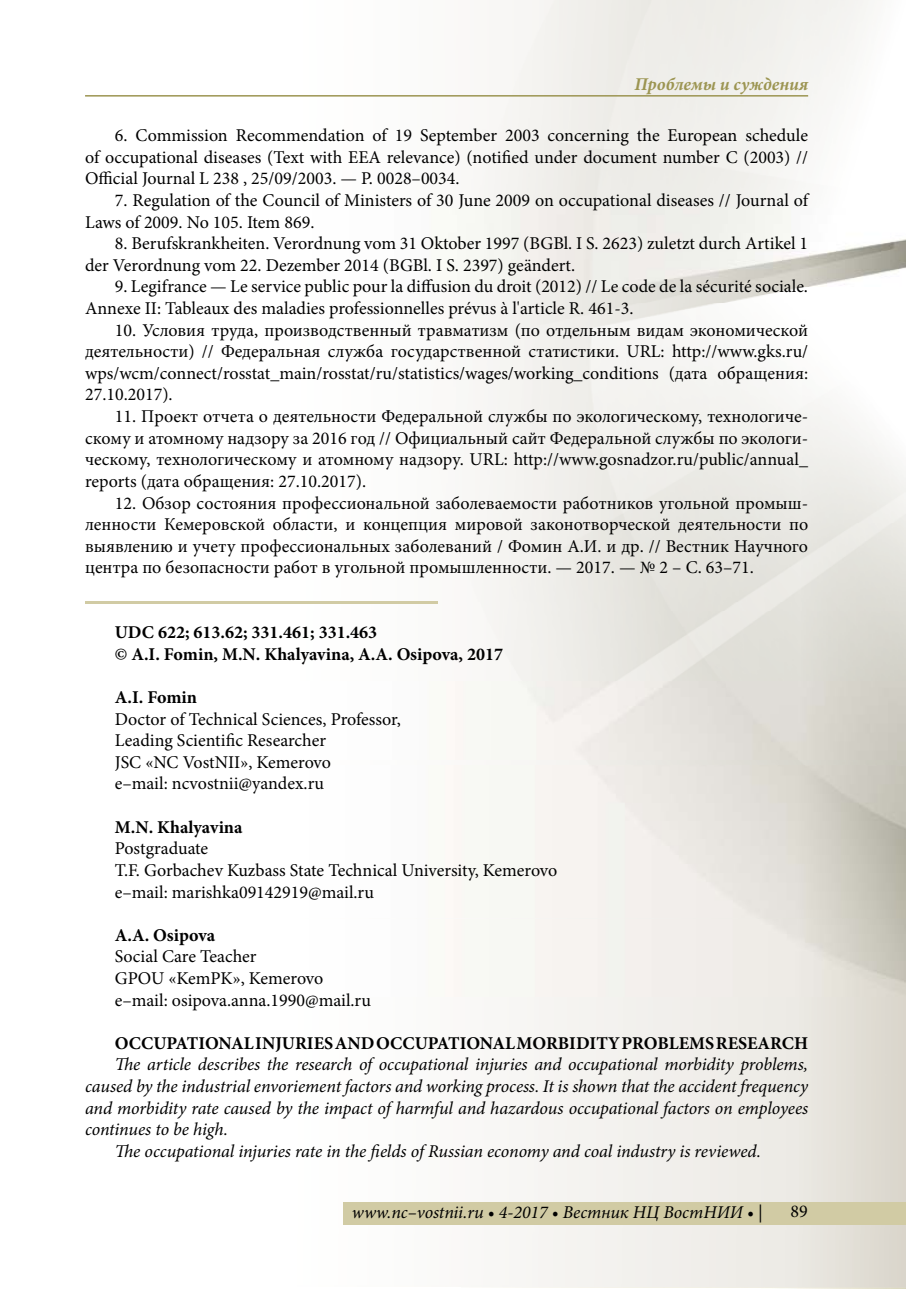
<style>
.page{position:relative;width:906px;height:1289px;background:#fff}
.page>*{position:absolute;margin:0;border:0;box-sizing:border-box;transform-origin:0 0}
.t1{font:18px/21.6px "Minion Pro";color:#000}
.t2{font:italic 18px "Minion Pro";letter-spacing:-.005em;color:#000}
.t3{font:700 18px/21.6px "Minion Pro";color:#000}
.t4{font:italic 700 18px "Minion Pro";color:#9c9552}
</style>
<div class="page">
<div style="left:343px;top:1201px;width:563px;height:23px;background:#d1cba4"></div>
<hr style="left:85px;top:95px;width:723px;height:2px;background:#9c9552">
<hr style="left:85px;top:601px;width:352px;height:2px;background:#d1cba4">
<p class="t4" style="left:634px;top:71px;width:175px">Проблемы и суждения</p>
<p class="t1" style="left:85px;top:125px;width:724px;text-align:justify;text-indent:30px">6. Commission Recommendation of 19 September 2003 concerning the European schedule of occupational diseases (Text with EEA relevance) (notified under document number C (2003) // Official Journal L 238 , 25/09/2003. — P. 0028–0034.</p>
<p class="t1" style="left:85px;top:189px;width:724px;text-indent:30px">7. Regulation of the Council of Ministers of 30 June 2009 on occupational diseases // Journal of<br>Laws of 2009. No 105. Item 869.</p>
<p class="t1" style="left:85px;top:233px;width:724px;text-indent:30px">8. Berufskrankheiten. Verordnung vom 31 Oktober 1997 (BGBl. I S. 2623) zuletzt durch Artikel 1 der Verordnung vom 22. Dezember 2014 (BGBl. I S. 2397) geändert.</p>
<p class="t1" style="left:85px;top:276px;width:724px;text-indent:30px">9. Legifrance — Le service public pour la diffusion du droit (2012) // Le code de la sécurité sociale.<br>Annexe II: Tableaux des maladies professionnelles prévus à l'article R. 461-3.</p>
<p class="t1" style="left:85px;top:319px;width:724px;text-align:justify;text-indent:30px">10. Условия труда, производственный травматизм (по отдельным видам экономической деятельности) // Федеральная служба государственной статистики. URL: http://www.gks.ru/ wps/wcm/connect/rosstat_main/rosstat/ru/statistics/wages/working_conditions (дата обращения:<br>27.10.2017).</p>
<p class="t1" style="left:85px;top:405px;width:724px;text-align:justify;text-indent:30px">11. Проект отчета о деятельности Федеральной службы по экологическому, технологиче&shy;скому и атомному надзору за 2016 год // Официальный сайт Федеральной службы по экологи&shy;ческому, технологическому и атомному надзору. URL: http://www.gosnadzor.ru/public/annual_ reports (дата обращения: 27.10.2017).</p>
<p class="t1" style="left:85px;top:492px;width:724px;text-align:justify;text-indent:30px">12. Обзор состояния профессиональной заболеваемости работников угольной промыш&shy;ленности Кемеровской области, и концепция мировой законотворческой деятельности по выявлению и учету профессиональных заболеваний / Фомин А.И. и др. // Вестник Научного центра по безопасности работ в угольной промышленности. — 2017. — № 2 – С. 63–71.</p>
<p class="t3" style="left:115px;top:621px;width:390px">UDC 622; 613.62; 331.461; 331.463<br>© A.I. Fomin, M.N. Khalyavina, A.A. Osipova, 2017</p>
<p class="t3" style="left:115px;top:686px;width:84px">A.I. Fomin</p>
<p class="t1" style="left:115px;top:708px;width:287px">Doctor of Technical Sciences, Professor, Leading Scientific Researcher<br>JSC «NC VostNII», Kemerovo<br>e–mail: ncvostnii@yandex.ru</p>
<p class="t3" style="left:115px;top:815px;width:129px">M.N. Khalyavina</p>
<p class="t1" style="left:115px;top:837px;width:444px">Postgraduate<br>T.F. Gorbachev Kuzbass State Technical University, Kemerovo e–mail: marishka09142919@mail.ru</p>
<p class="t3" style="left:115px;top:923px;width:102px">A.A. Osipova</p>
<p class="t1" style="left:115px;top:945px;width:258px">Social Care Teacher<br>GPOU «KemPK», Kemerovo e–mail: osipova.anna.1990@mail.ru</p>
<p class="t3" style="left:115px;top:1031px;width:695px">OCCUPATIONAL INJURIES AND OCCUPATIONAL MORBIDITY PROBLEMS RESEARCH</p>
<p class="t2" style="left:115px;top:1052px;width:695px">The article describes the research of occupational injuries and occupational morbidity problems,</p>
<p class="t2" style="left:85px;top:1073px;width:724px">caused by the industrial envoriement factors and working process. It is shown that the accident frequency</p>
<p class="t2" style="left:85px;top:1095px;width:724px">and morbidity rate caused by the impact of harmful and hazardous occupational factors on employees</p>
<p class="t2" style="left:85px;top:1117px;width:144px">continues to be high.</p>
<p class="t2" style="left:115px;top:1138px;width:647px">The occupational injuries rate in the fields of Russian economy and coal industry is reviewed.</p>
<p class="t2" style="left:352px;top:1200px;width:412px">www.nc–vostnii.ru • 4-2017 • Вестник НЦ ВостНИИ • |</p>
<p class="t1" style="left:790px;top:1200px;width:19px">89</p>
</div>
